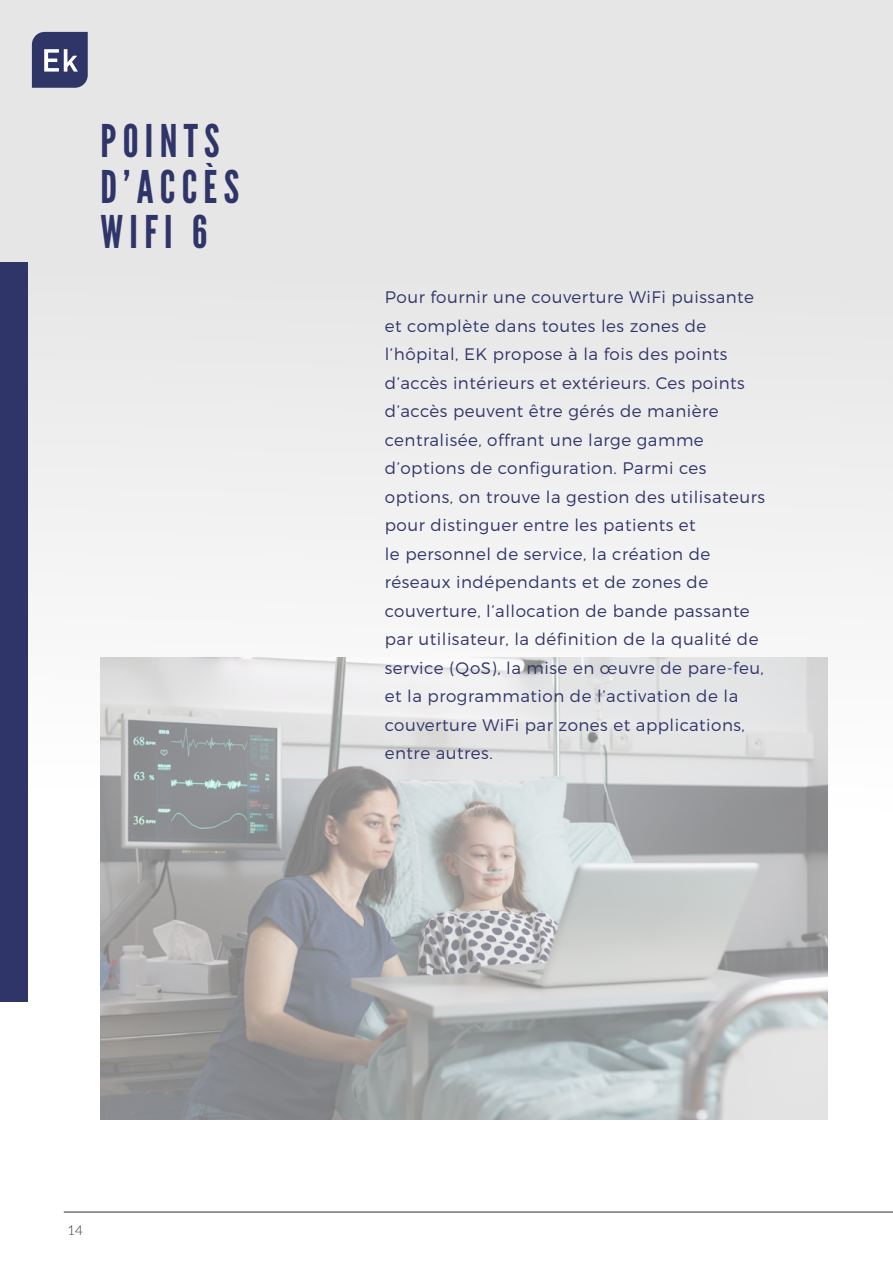
<style>
.page{position:relative;width:893px;height:1263px;background:#fff}
.page>*{position:absolute;margin:0;border:0;box-sizing:border-box;transform-origin:0 0}
.t1{font:45px/45.5px "League Gothic";letter-spacing:.14em;color:#2f3569}
.t2{font:300 16.65px/28.5px "Montserrat";letter-spacing:.03em;color:#2f3569}
.t3{font:300 13.5px "Lato";color:#312e29}
</style>
<div class="page">
<div style="left:0;top:0;width:893px;height:880px;background:linear-gradient(to bottom,#e1e1e0,#fefefe)"></div>
<hr style="left:64px;top:1212px;width:829px;height:1px;background:#312e29">
<div style="left:0;top:262px;width:28px;height:739px;background:#2f3569"></div>
<svg style="left:32px;top:32px;width:56px;height:56px;background:#4c507c"></svg>
<img style="left:101px;top:657px;width:726px;height:463px">
<h1 class="t1" style="left:101px;top:119px;width:140px">POINTS<br>D’ACCÈS<br>WIFI 6</h1>
<p class="t2" style="left:385px;top:283px;width:382px">Pour fournir une couverture WiFi puissante et complète dans toutes les zones de l’hôpital, EK propose à la fois des points d’accès intérieurs et extérieurs. Ces points d’accès peuvent être gérés de manière centralisée, offrant une large gamme d’options de configuration. Parmi ces options, on trouve la gestion des utilisateurs pour distinguer entre les patients et<br>le personnel de service, la création de réseaux indépendants et de zones de couverture, l’allocation de bande passante par utilisateur, la définition de la qualité de service (QoS), la mise en œuvre de pare-feu, et la programmation de l’activation de la couverture WiFi par zones et applications, entre autres.</p>
<p class="t3" style="left:67px;top:1220px;width:17px">14</p>
</div>
